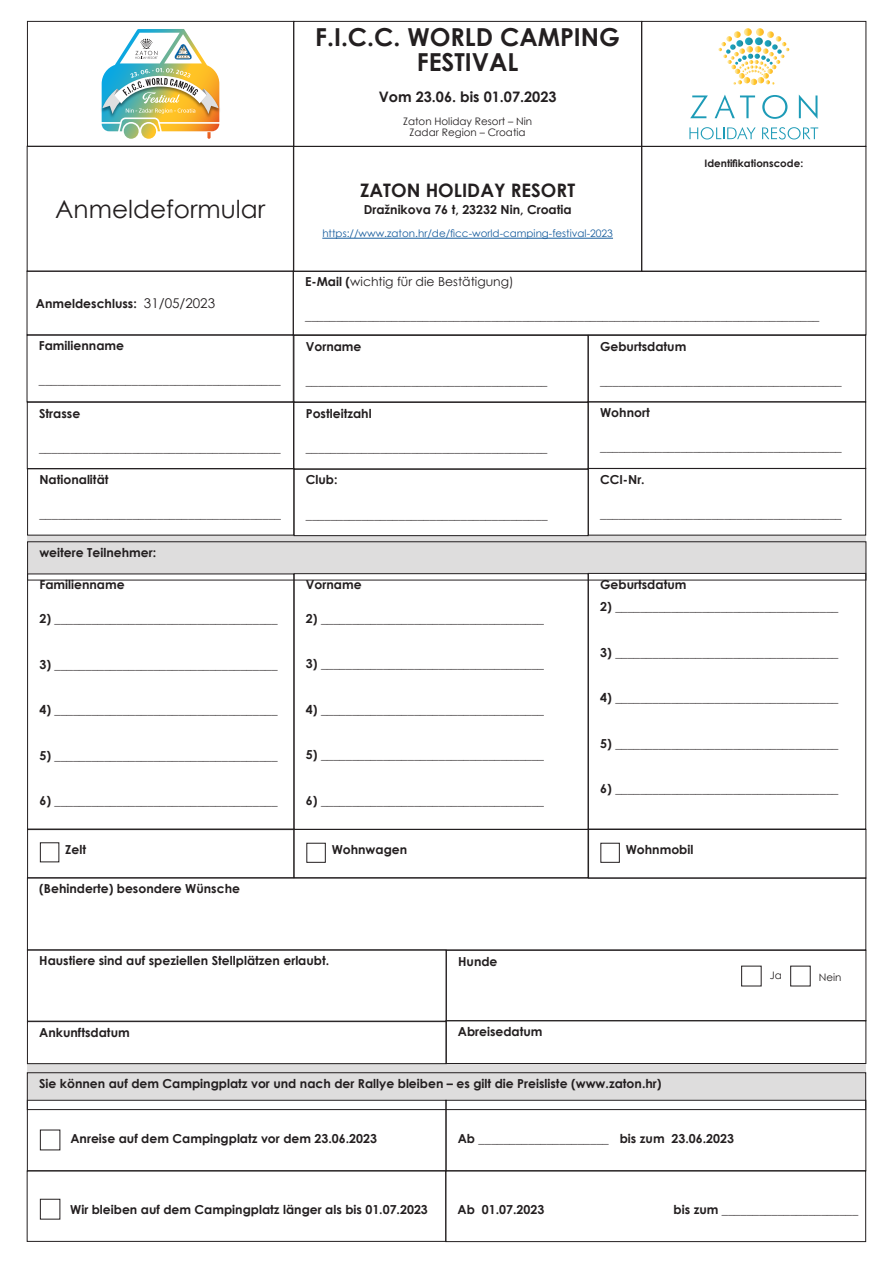
<style>
.page{position:relative;width:893px;height:1263px;background:#fff}
.page>*{position:absolute;margin:0;border:0;box-sizing:border-box;transform-origin:0 0}
.allgemeiner_Text{font:700 24.75px/24.8px "Century Gothic";color:#231f20;text-align:center}
.allgemeiner_Text-2{font:24.75px "Century Gothic";color:#231f20}
.allgemeiner_Text-3{font:700 18.6px "Century Gothic";color:#231f20}
.allgemeiner_Text-4{font:700 14.4px "Century Gothic";color:#231f20}
.allgemeiner_Text-5{font:700 12.45px "Century Gothic";color:#231f20}
.allgemeiner_Text-6{font:12.45px "Century Gothic";color:#231f20}
.allgemeiner_Text-7{font:10.35px "Century Gothic";color:#175d9e}
.allgemeiner_Text-8{font:10.35px "Century Gothic";color:#231f20}
.allgemeiner_Text-9{font:700 10.35px "Century Gothic";color:#231f20}
.s1{font-weight:400;font-size:13.5px}
.s2{font-weight:700}
</style>
<div class="page">
<svg style="left:27px;top:535px;width:838px;height:38px;background:#d6d5d5"></svg>
<img style="left:102px;top:29px;width:117px;height:110px">
<div style="left:27px;top:21px;width:267px;height:125px;border:1px solid #231f20"></div>
<div style="left:294px;top:21px;width:348px;height:125px;border:1px solid #231f20"></div>
<svg style="left:690px;top:95px;width:18px;height:23px"></svg>
<svg style="left:715px;top:95px;width:40px;height:23px"></svg>
<svg style="left:762px;top:95px;width:25px;height:24px"></svg>
<svg style="left:799px;top:95px;width:18px;height:24px"></svg>
<svg style="left:689px;top:127px;width:67px;height:12px"></svg>
<svg style="left:762px;top:127px;width:56px;height:12px"></svg>
<svg style="left:718px;top:28px;width:71px;height:57px"></svg>
<div style="left:642px;top:21px;width:224px;height:125px;border:1px solid #231f20"></div>
<div style="left:27px;top:146px;width:267px;height:125px;border:1px solid #231f20"></div>
<hr style="left:322px;top:238px;width:291px;height:1px;background:#175d9e">
<div style="left:294px;top:146px;width:348px;height:126px;border:1px solid #231f20"></div>
<div style="left:642px;top:146px;width:224px;height:126px;border:1px solid #231f20"></div>
<div style="left:27px;top:271px;width:266px;height:64px;border:1px solid #231f20"></div>
<div style="left:293px;top:271px;width:573px;height:64px;border:1px solid #231f20"></div>
<div style="left:27px;top:335px;width:266px;height:67px;border:1px solid #231f20"></div>
<div style="left:294px;top:335px;width:294px;height:67px;border:1px solid #231f20"></div>
<div style="left:588px;top:335px;width:278px;height:67px;border:1px solid #231f20"></div>
<div style="left:27px;top:402px;width:267px;height:67px;border:1px solid #231f20"></div>
<div style="left:294px;top:402px;width:294px;height:67px;border:1px solid #231f20"></div>
<div style="left:27px;top:468px;width:267px;height:67px;border:1px solid #231f20"></div>
<div style="left:294px;top:469px;width:294px;height:67px;border:1px solid #231f20"></div>
<div style="left:588px;top:468px;width:278px;height:67px;border:1px solid #231f20"></div>
<div style="left:27px;top:574px;width:267px;height:256px;border:1px solid #231f20"></div>
<div style="left:294px;top:573px;width:294px;height:256px;border:1px solid #231f20"></div>
<div style="left:588px;top:573px;width:278px;height:256px;border:1px solid #231f20"></div>
<div style="left:40px;top:842px;width:19px;height:20px;border:1px solid #231f20"></div>
<div style="left:27px;top:829px;width:267px;height:49px;border:1px solid #231f20"></div>
<div style="left:307px;top:843px;width:19px;height:19px;border:1px solid #231f20"></div>
<div style="left:294px;top:829px;width:294px;height:49px;border:1px solid #231f20"></div>
<div style="left:601px;top:843px;width:19px;height:19px;border:1px solid #231f20"></div>
<div style="left:588px;top:829px;width:278px;height:49px;border:1px solid #231f20"></div>
<div style="left:27px;top:878px;width:839px;height:72px;border:1px solid #231f20"></div>
<div style="left:446px;top:950px;width:420px;height:71px;border:1px solid #231f20"></div>
<div style="left:741px;top:966px;width:20px;height:20px;border:1px solid #231f20"></div>
<div style="left:790px;top:966px;width:20px;height:20px;border:1px solid #231f20"></div>
<div style="left:27px;top:1021px;width:419px;height:43px;border:1px solid #231f20"></div>
<div style="left:446px;top:1020px;width:420px;height:43px;border:1px solid #231f20"></div>
<div style="left:40px;top:1130px;width:20px;height:20px;border:1px solid #231f20"></div>
<div style="left:27px;top:1064px;width:839px;height:36px;background:#dedddd"></div>
<div style="left:27px;top:1072px;width:839px;height:38px;border:1px solid #231f20"></div>
<div style="left:27px;top:1100px;width:419px;height:71px;border:1px solid #231f20"></div>
<div style="left:446px;top:1100px;width:420px;height:71px;border:1px solid #231f20"></div>
<div style="left:446px;top:1171px;width:420px;height:71px;border:1px solid #231f20"></div>
<div style="left:40px;top:1199px;width:20px;height:20px;border:1px solid #231f20"></div>
<p class="allgemeiner_Text-2" style="left:55px;top:192px;width:212px">Anmeldeformular</p>
<p class="allgemeiner_Text-5" style="left:36px;top:294px;width:181px">Anmeldeschluss: <span class="s1">31/05/2023</span></p>
<p class="allgemeiner_Text-5" style="left:39px;top:336px;width:87px">Familienname</p>
<p class="allgemeiner_Text-5" style="left:39px;top:370px;width:243px">_______________________________________</p>
<p class="allgemeiner_Text-5" style="left:39px;top:403px;width:43px">Strasse</p>
<p class="allgemeiner_Text-5" style="left:39px;top:438px;width:243px">_______________________________________</p>
<p class="allgemeiner_Text-5" style="left:39px;top:470px;width:71px">Nationalität</p>
<p class="allgemeiner_Text-5" style="left:39px;top:504px;width:243px">_______________________________________</p>
<p class="allgemeiner_Text-5" style="left:39px;top:543px;width:118px">weitere Teilnehmer:</p>
<p class="allgemeiner_Text-5" style="left:39px;top:575px;width:87px">Familienname</p>
<p class="allgemeiner_Text-5" style="left:39px;top:609px;width:240px">2) ____________________________________</p>
<p class="allgemeiner_Text-5" style="left:39px;top:655px;width:240px">3) ____________________________________</p>
<p class="allgemeiner_Text-5" style="left:39px;top:700px;width:240px">4) ____________________________________</p>
<p class="allgemeiner_Text-5" style="left:39px;top:746px;width:240px">5) ____________________________________</p>
<p class="allgemeiner_Text-5" style="left:39px;top:791px;width:240px">6) ____________________________________</p>
<p class="allgemeiner_Text" style="left:315px;top:24px;width:306px">F.I.C.C. WORLD CAMPING<br>FESTIVAL</p>
<p class="allgemeiner_Text-4" style="left:379px;top:86px;width:179px">Vom 23.06. bis 01.07.2023</p>
<p class="allgemeiner_Text-8" style="left:403px;top:114px;width:131px">Zaton Holiday Resort – Nin</p>
<p class="allgemeiner_Text-8" style="left:410px;top:125px;width:117px">Zadar Region – Croatia</p>
<p class="allgemeiner_Text-3" style="left:360px;top:176px;width:216px">ZATON HOLIDAY RESORT</p>
<p class="allgemeiner_Text-5" style="left:364px;top:200px;width:209px">Dražnikova 76 t, 23232 Nin, Croatia</p>
<p class="allgemeiner_Text-7" style="left:322px;top:226px;width:292px">https://www.zaton.hr/de/ficc-world-camping-festival-2023</p>
<p class="allgemeiner_Text-9" style="left:704px;top:156px;width:100px">Identifikationscode:</p>
<p class="allgemeiner_Text-6" style="left:305px;top:273px;width:210px"><span class="s2">E-Mail (</span>wichtig für die Bestätigung)</p>
<p class="allgemeiner_Text-5" style="left:305px;top:306px;width:516px">___________________________________________________________________________________</p>
<p class="allgemeiner_Text-5" style="left:306px;top:337px;width:57px">Vorname</p>
<p class="allgemeiner_Text-5" style="left:306px;top:371px;width:243px">_______________________________________</p>
<p class="allgemeiner_Text-5" style="left:306px;top:404px;width:67px">Postleitzahl</p>
<p class="allgemeiner_Text-5" style="left:306px;top:438px;width:243px">_______________________________________</p>
<p class="allgemeiner_Text-5" style="left:306px;top:470px;width:33px">Club:</p>
<p class="allgemeiner_Text-5" style="left:306px;top:505px;width:243px">_______________________________________</p>
<p class="allgemeiner_Text-5" style="left:306px;top:575px;width:57px">Vorname</p>
<p class="allgemeiner_Text-5" style="left:306px;top:609px;width:240px">2) ____________________________________</p>
<p class="allgemeiner_Text-5" style="left:306px;top:654px;width:240px">3) ____________________________________</p>
<p class="allgemeiner_Text-5" style="left:306px;top:700px;width:240px">4) ____________________________________</p>
<p class="allgemeiner_Text-5" style="left:306px;top:745px;width:240px">5) ____________________________________</p>
<p class="allgemeiner_Text-5" style="left:306px;top:791px;width:240px">6) ____________________________________</p>
<p class="allgemeiner_Text-5" style="left:600px;top:337px;width:88px">Geburtsdatum</p>
<p class="allgemeiner_Text-5" style="left:600px;top:371px;width:243px">_______________________________________</p>
<p class="allgemeiner_Text-5" style="left:600px;top:403px;width:51px">Wohnort</p>
<p class="allgemeiner_Text-5" style="left:600px;top:437px;width:243px">_______________________________________</p>
<p class="allgemeiner_Text-5" style="left:600px;top:470px;width:46px">CCI-Nr.</p>
<p class="allgemeiner_Text-5" style="left:600px;top:504px;width:243px">_______________________________________</p>
<p class="allgemeiner_Text-5" style="left:600px;top:575px;width:88px">Geburtsdatum</p>
<p class="allgemeiner_Text-5" style="left:600px;top:597px;width:240px">2) ____________________________________</p>
<p class="allgemeiner_Text-5" style="left:600px;top:643px;width:240px">3) ____________________________________</p>
<p class="allgemeiner_Text-5" style="left:600px;top:688px;width:240px">4) ____________________________________</p>
<p class="allgemeiner_Text-5" style="left:600px;top:734px;width:240px">5) ____________________________________</p>
<p class="allgemeiner_Text-5" style="left:600px;top:779px;width:240px">6) ____________________________________</p>
<p class="allgemeiner_Text-5" style="left:65px;top:840px;width:22px">Zelt</p>
<p class="allgemeiner_Text-5" style="left:332px;top:840px;width:77px">Wohnwagen</p>
<p class="allgemeiner_Text-5" style="left:626px;top:840px;width:69px">Wohnmobil</p>
<p class="allgemeiner_Text-5" style="left:39px;top:879px;width:202px">(Behinderte) besondere Wünsche</p>
<p class="allgemeiner_Text-5" style="left:39px;top:951px;width:291px">Haustiere sind auf speziellen Stellplätzen erlaubt.</p>
<p class="allgemeiner_Text-5" style="left:458px;top:951px;width:41px">Hunde</p>
<p class="allgemeiner_Text-5" style="left:39px;top:1023px;width:92px">Ankunftsdatum</p>
<p class="allgemeiner_Text-5" style="left:458px;top:1022px;width:86px">Abreisedatum</p>
<p class="allgemeiner_Text-5" style="left:39px;top:1074px;width:624px">Sie können auf dem Campingplatz vor und nach der Rallye bleiben – es gilt die Preisliste (www.zaton.hr)</p>
<p class="allgemeiner_Text-5" style="left:70px;top:1129px;width:308px">Anreise auf dem Campingplatz vor dem 23.06.2023</p>
<p class="allgemeiner_Text-5" style="left:458px;top:1129px;width:278px">Ab _____________________ bis zum 23.06.2023</p>
<p class="allgemeiner_Text-8" style="left:770px;top:968px;width:14px">Ja</p>
<p class="allgemeiner_Text-8" style="left:819px;top:970px;width:24px">Nein</p>
<p class="allgemeiner_Text-5" style="left:70px;top:1200px;width:359px">Wir bleiben auf dem Campingplatz länger als bis 01.07.2023</p>
<p class="allgemeiner_Text-5" style="left:458px;top:1200px;width:88px">Ab 01.07.2023</p>
<p class="allgemeiner_Text-5" style="left:674px;top:1200px;width:186px">bis zum ______________________</p>
</div>
